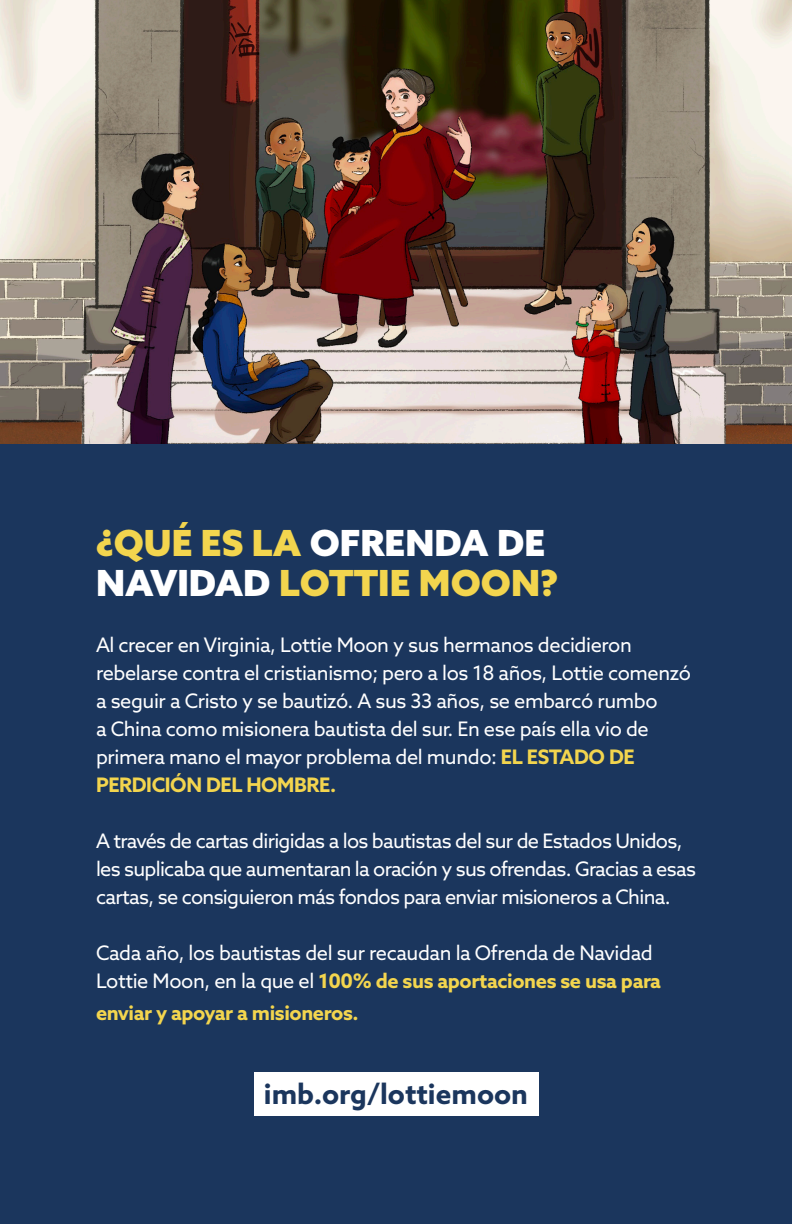
<style>
.page{position:relative;width:792px;height:1224px;background:#fff}
.page>*{position:absolute;margin:0;border:0;box-sizing:border-box;transform-origin:0 0}
.t1{font:900 36px/40px "Azo Sans";color:#f3d54e}
.Paragraph_Style_1{font:700 28px "Azo Sans";color:#1b365d}
.t2{font:20px/28px "Azo Sans";letter-spacing:-.02em;color:#fff}
.t3{font:700 20px "Azo Sans";letter-spacing:-.02em;color:#f3d54e}
.s1{color:#fff}
.s2{font-weight:700;color:#f3d54e}
</style>
<div class="page">
<div style="left:0;top:444px;width:792px;height:780px;background:#1b365d"></div>
<img style="left:0;top:0;width:792px;height:444px">
<div style="left:254px;top:1072px;width:284px;height:44px;background:#fff"></div>
<p class="t1" style="left:96px;top:522px;width:463px">¿QUÉ ES LA <span class="s1">OFRENDA DE<br>NAVIDAD</span> LOTTIE MOON?</p>
<p class="t2" style="left:96px;top:631px;width:596px">Al crecer en Virginia, Lottie Moon y sus hermanos decidieron rebelarse contra el cristianismo; pero a los 18 años, Lottie comenzó a seguir a Cristo y se bautizó. A sus 33 años, se embarcó rumbo<br>a China como misionera bautista del sur. En ese país ella vio de primera mano el mayor problema del mundo: <span class="s2">EL ESTADO DE PERDICIÓN DEL HOMBRE.</span></p>
<p class="t2" style="left:96px;top:827px;width:602px">A través de cartas dirigidas a los bautistas del sur de Estados Unidos, les suplicaba que aumentaran la oración y sus ofrendas. Gracias a esas cartas, se consiguieron más fondos para enviar misioneros a China.</p>
<p class="t2" style="left:96px;top:939px;width:566px">Cada año, los bautistas del sur recaudan la Ofrenda de Navidad<br>Lottie Moon, en la que el <span class="s2">100% de sus aportaciones se usa para</span></p>
<p class="t3" style="left:96px;top:1000px;width:264px">enviar y apoyar a misioneros.</p>
<p class="Paragraph_Style_1" style="left:264px;top:1075px;width:266px">imb.org/lottiemoon</p>
</div>
